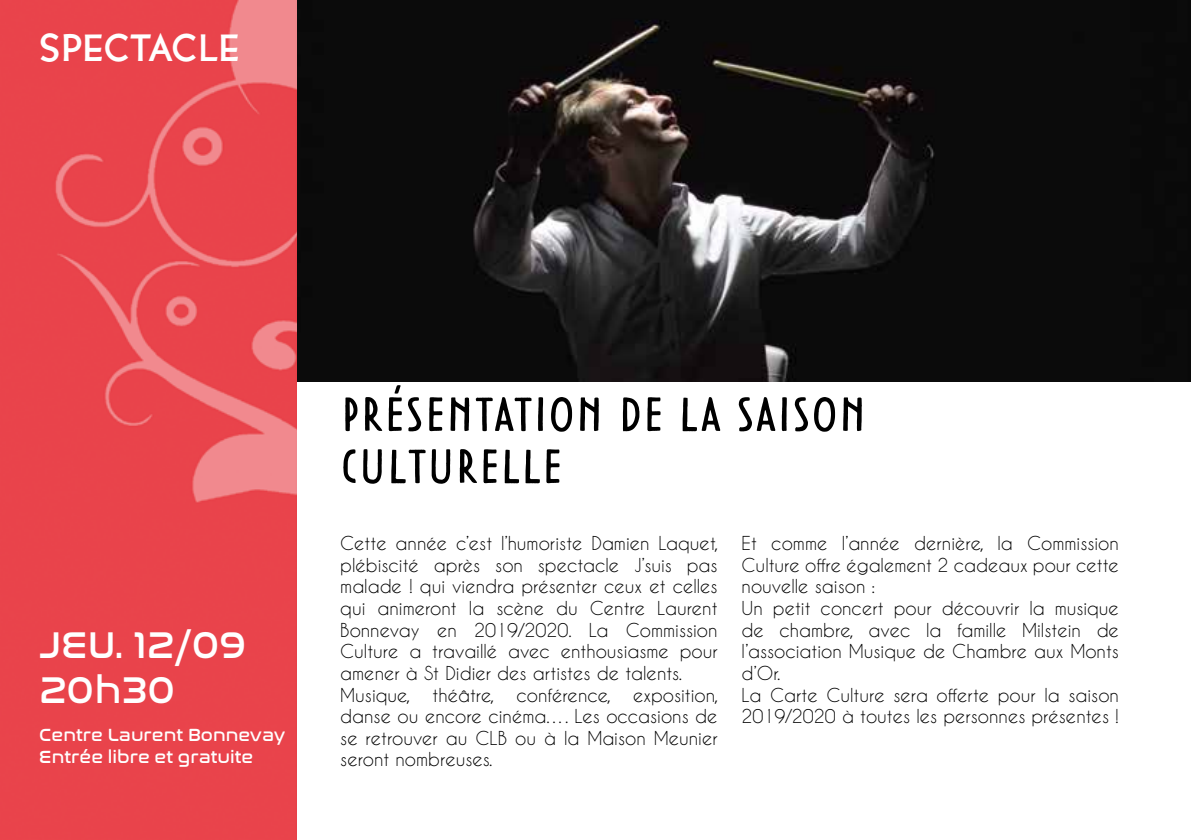
<style>
.page{position:relative;width:1191px;height:840px;background:#fff}
.page>*{position:absolute;margin:0;border:0;box-sizing:border-box;transform-origin:0 0}
.t1{font:50px/52px "Tomarik Poster";color:#000}
.t2{font:500 40px "Bernhard Got URW";letter-spacing:-.005em;color:#fff}
.t3{font:38px/45.6px "Nasalization Rg";color:#fff}
.t4{font:18px/21.6px "Caviar Dreams";color:#000}
.t5{font:18px/21.6px "Nasalization Rg";color:#fff}
</style>
<div class="page">
<img style="left:297px;top:0;width:894px;height:381px">
<img style="left:0;top:0;width:297px;height:839px">
<h2 class="t2" style="left:39px;top:25px;width:202px">SPECTACLE</h2>
<h3 class="t3" style="left:39px;top:615px;width:208px">JEU. 12/09<br>20h30</h3>
<p class="t5" style="left:39px;top:721px;width:247px">Centre Laurent Bonnevay<br>Entrée libre et gratuite</p>
<h1 class="t1" style="left:340px;top:386px;width:528px">PRÉSENTATION DE LA SAISON<br>CULTURELLE</h1>
<p class="t4" style="left:340px;top:532px;width:379px">Cette année c’est l’humoriste Damien Laquet, plébiscité après son spectacle J’suis pas malade ! qui viendra présenter ceux et celles qui animeront la scène du Centre Laurent Bonnevay en 2019/2020. La Commission Culture a travaillé avec enthousiasme pour amener à St Didier des artistes de talents.<br>Musique, théâtre, conférence, exposition, danse ou encore cinéma…. Les occasions de se retrouver au CLB ou à la Maison Meunier seront nombreuses.</p>
<p class="t4" style="left:741px;top:532px;width:379px">Et comme l’année dernière, la Commission Culture offre également 2 cadeaux pour cette nouvelle saison :<br>Un petit concert pour découvrir la musique de chambre, avec la famille Milstein de l’association Musique de Chambre aux Monts d’Or.<br>La Carte Culture sera offerte pour la saison 2019/2020 à toutes les personnes présentes !</p>
</div>
